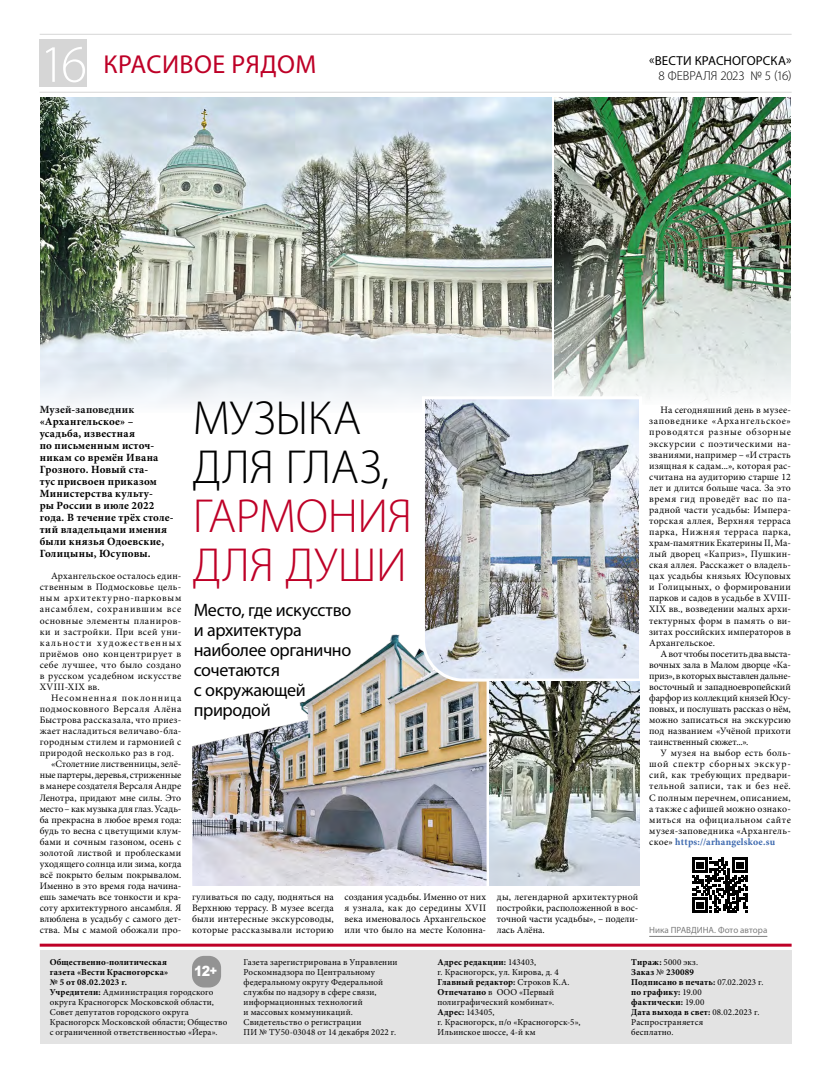
<style>
.page{position:relative;width:820px;height:1078px;background:#fff}
.page>*{position:absolute;margin:0;border:0;box-sizing:border-box;transform-origin:0 0}
.t1{font:300 53px "Myriad Pro";color:#fff}
.t2{font:300 48px/49px "Myriad Pro";letter-spacing:-.005em;color:#be0027}
.t3{font:300 48px/49px "Myriad Pro";letter-spacing:-.005em;color:#000}
.t4{font:26px "Myriad Pro";letter-spacing:.02em;color:#be0027}
.t5{font:18px/20px "Myriad Pro";letter-spacing:-.02em;color:#000}
.t6{font:900 14px "Arial";color:#fff;scale:.9 1}
.t7{font:13px "Myriad Pro";letter-spacing:.01em;color:#000}
.t8{font:300 13px "Myriad Pro";letter-spacing:-.005em;color:#000}
.t9{font:700 11px/12px "Minion Pro";letter-spacing:.025em;color:#000}
.t10{font:9.8px/11.1px "Minion Pro";letter-spacing:.015em;color:#000;text-align:justify}
.t11{font:9.8px "Minion Pro";letter-spacing:-.015em;color:#000}
.t12{font:9.8px "Minion Pro";letter-spacing:.045em;color:#000}
.t13{font:9.8px "Minion Pro";letter-spacing:.09em;color:#000}
.t14{font:9px/10px "Minion Pro";letter-spacing:.015em;color:#000}
.t15{font:700 9px/10px "Minion Pro";letter-spacing:.02em;color:#000}
.t16{font:9px "Myriad Pro";color:#7c7c7c}
.s1{font-weight:700;color:#3c68ae}
.s2{font-weight:700}
.s3{font-weight:400}
.s4{font-size:12px}
</style>
<div class="page">
<hr style="left:40px;top:92px;width:751px;height:1px;background:#d6d6d6">
<hr style="left:40px;top:34px;width:751px;height:1px;background:#d6d6d6">
<div style="left:40px;top:40px;width:47px;height:47px;background:#d6d6d6"></div>
<hr style="left:40px;top:943px;width:751px;height:3px;background:#be0027">
<div style="left:40px;top:950px;width:751px;height:93px;background:#e3e3e3"></div>
<div style="left:192px;top:955px;width:29px;height:32px;background:#939393;border-radius:12px"></div>
<hr style="left:649px;top:935px;width:118px;height:1px;background:#7c7c7c">
<img style="left:40px;top:97px;width:511px;height:307px">
<img style="left:554px;top:97px;width:236px;height:304px">
<img style="left:192px;top:634px;width:294px;height:251px">
<img style="left:420px;top:395px;width:223px;height:288px">
<img style="left:489px;top:681px;width:149px;height:204px">
<svg style="left:692px;top:857px;width:55px;height:55px"></svg>
<h1 class="t1" style="left:40px;top:32px;width:49px">16</h1>
<h3 class="t7" style="left:649px;top:53px;width:144px">«ВЕСТИ КРАСНОГОРСКА»</h3>
<h3 class="t4" style="left:103px;top:48px;width:214px">КРАСИВОЕ РЯДОМ</h3>
<h3 class="t8" style="left:658px;top:68px;width:135px">8 ФЕВРАЛЯ 2023 № 5 (16)</h3>
<p class="t9" style="left:40px;top:403px;width:135px">Музей-заповедник «Архангельское» – усадьба, известная<br>по письменным источ&shy;никам со времён Ивана<br>Грозного. Новый ста-<br>тус присвоен приказом<br>Министерства культу-<br>ры России в июле 2022 года. В течение трёх столе&shy;тий владельцами имения были князья Одоевские,<br>Голицыны, Юсуповы.</p>
<p class="t10" style="left:40px;top:570px;width:143px;text-indent:11px">Архангельское осталось един&shy;ственным в Подмосковье цель&shy;ным архитектурно-парковым ансамблем, сохранившим все основные элементы планиров&shy;ки и застройки. При всей уни&shy;кальности художественных приёмов оно концентрирует в себе лучшее, что было создано в русском усадебном искусстве XVIII-XIX вв.</p>
<p class="t13" style="left:51px;top:691px;width:132px">Несомненная поклонница</p>
<p class="t12" style="left:40px;top:702px;width:143px">подмосковного Версаля Алёна</p>
<p class="t10" style="left:40px;top:714px;width:143px">Быстрова рассказала, что приез-</p>
<p class="t10" style="left:40px;top:725px;width:143px">жает насладиться величаво-бла-</p>
<p class="t10" style="left:40px;top:736px;width:143px">городным стилем и гармонией с</p>
<p class="t10" style="left:40px;top:747px;width:136px">природой несколько раз в год.</p>
<p class="t10" style="left:51px;top:758px;width:132px">«Столетние лиственницы, зелё-</p>
<p class="t11" style="left:40px;top:768px;width:143px">ные партеры, деревья, стриженные</p>
<p class="t10" style="left:40px;top:780px;width:143px">в манере создателя Версаля Андре</p>
<p class="t10" style="left:40px;top:791px;width:143px">Ленотра, придают мне силы. Это</p>
<p class="t10" style="left:40px;top:802px;width:143px">место – как музыка для глаз. Усадь-</p>
<p class="t10" style="left:40px;top:813px;width:143px">ба прекрасна в любое время года:</p>
<p class="t10" style="left:40px;top:824px;width:143px">будь то весна с цветущими клум-</p>
<p class="t10" style="left:40px;top:836px;width:143px">бами и сочным газоном, осень с</p>
<p class="t10" style="left:40px;top:847px;width:143px">золотой листвой и проблесками</p>
<p class="t10" style="left:40px;top:858px;width:143px">уходящего солнца или зима, когда</p>
<p class="t10" style="left:40px;top:869px;width:143px">всё покрыто белым покрывалом.</p>
<p class="t10" style="left:40px;top:880px;width:143px">Именно в это время года начина-</p>
<p class="t10" style="left:40px;top:891px;width:143px">ешь замечать все тонкости и кра-</p>
<p class="t10" style="left:40px;top:902px;width:143px">соту архитектурного ансамбля. Я</p>
<p class="t10" style="left:40px;top:913px;width:143px">влюблена в усадьбу с самого дет-</p>
<p class="t10" style="left:40px;top:924px;width:143px">ства. Мы с мамой обожали про-</p>
<h2 class="t3" style="left:193px;top:393px;width:198px">МУЗЫКА<br>ДЛЯ ГЛАЗ,</h2>
<h2 class="t2" style="left:193px;top:491px;width:221px">ГАРМОНИЯ<br>ДЛЯ ДУШИ</h2>
<h3 class="t5" style="left:194px;top:599px;width:159px">Место, где искусство и архитектура наиболее органично сочетаются<br>с окружающей природой</h3>
<p class="t10" style="left:192px;top:891px;width:143px">гуливаться по саду, подняться на Верхнюю террасу. В музее всегда были интересные экскурсоводы, которые рассказывали историю</p>
<p class="t10" style="left:344px;top:891px;width:143px">создания усадьбы. Именно от них я узнала, как до середины XVII века именовалось Архангельское или что было на месте Колонна-</p>
<p class="t10" style="left:496px;top:891px;width:143px">ды, легендарной архитектурной постройки, расположенной в вос&shy;точной части усадьбы», – подели&shy;лась Алёна.</p>
<p class="t10" style="left:649px;top:404px;width:143px;text-indent:11px">На сегодняшний день в музее&shy;заповеднике «Архангельское» проводятся разные обзорные экскурсии с поэтическими на&shy;званиями, например – «И страсть изящная к садам...», которая рас&shy;считана на аудиторию старше 12 лет и длится больше часа. За это время гид проведёт вас по па&shy;радной части усадьбы: Импера&shy;торская аллея, Верхняя терраса парка, Нижняя терраса парка, храм-памятник Екатерины II, Ма&shy;лый дворец «Каприз», Пушкин&shy;ская аллея. Расскажет о владель&shy;цах усадьбы князьях Юсуповых и Голицыных, о формировании парков и садов в усадьбе в XVIII-XIX вв., возведении малых архи&shy;тектурных форм в память о ви&shy;зитах российских императоров в Архангельское.</p>
<p class="t10" style="left:649px;top:648px;width:143px;text-indent:11px">А вот чтобы посетить два выста&shy;вочных зала в Малом дворце «Ка&shy;приз», в которых выставлен дальне&shy;восточный и западноевропейский фарфор из коллекций князей Юсу&shy;повых, и послушать рассказ о нём, можно записаться на экскурсию под названием «Учёной прихоти таинственный сюжет...».</p>
<p class="t10" style="left:649px;top:747px;width:143px;text-indent:11px">У музея на выбор есть боль&shy;шой спектр сборных экскур&shy;сий, как требующих предвари&shy;тельной записи, так и без неё.<br>С полным перечнем, описанием, а также с афишей можно ознако&shy;миться на официальном сайте музея-заповедника «Архангель&shy;ское» <span class="s1">https://arhangelskoe.su</span></p>
<p class="t16" style="left:649px;top:924px;width:120px">Ника ПРАВДИНА. Фото автора</p>
<p class="t14" style="left:50px;top:956px;width:179px"><span class="s2">Общественно-политическая<br>газета «Вести Красногорска»<br>№ 5 от 08.02.2023 г.<br>Учредители:</span> Администрация городского округа Красногорск Московской области, Совет депутатов городского округа Красногорск Московской области; Общество с ограниченной ответственностью «Йера».</p>
<p class="t14" style="left:243px;top:956px;width:155px">Газета зарегистрирована в Управлении<br>Роскомнадзора по Центральному федеральному округу Федеральной службы по надзору в сфере связи, информационных технологий<br>и массовых коммуникаций.<br>Свидетельство о регистрации<br>ПИ № ТУ50-03048 от 14 декабря 2022 г.</p>
<p class="t14" style="left:437px;top:956px;width:144px"><span class="s2">Адрес редакции:</span> 143403,<br>г. Красногорск, ул. Кирова, д. 4<br><span class="s2">Главный редактор:</span> Строков К.А.<br><span class="s2">Отпечатано</span> в ООО «Первый полиграфический комбинат».<br><span class="s2">Адрес:</span> 143405,<br>г. Красногорск, п/о «Красногорск-5»,<br>Ильинское шоссе, 4-й км</p>
<p class="t15" style="left:631px;top:956px;width:134px">Тираж: <span class="s3">5000 экз.<br></span>Заказ <span class="s3">№</span> 230089<br>Подписано в печать: <span class="s3">07.02.2023 г. </span>по графику: <span class="s3">19.00<br></span>фактически: <span class="s3">19.00<br></span>Дата выхода в свет: <span class="s3">08.02.2023 г.<br>Распространяется<br>бесплатно.</span></p>
<h3 class="t6" style="left:194px;top:960px;width:27px">12<span class="s4">+</span></h3>
</div>
